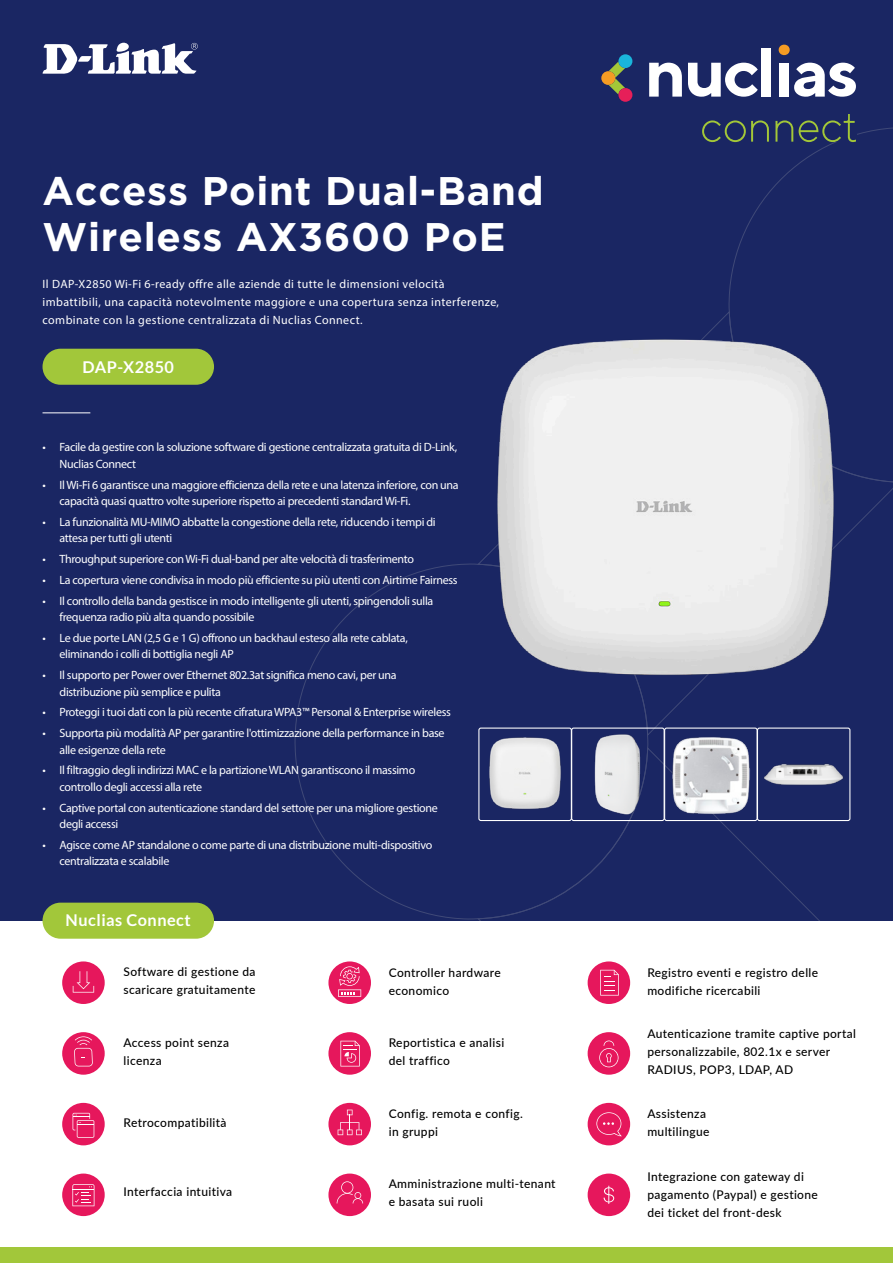
<style>
.page{position:relative;width:893px;height:1263px;background:#fff}
.page>*{position:absolute;margin:0;border:0;box-sizing:border-box;transform-origin:0 0}
.t1{font:700 39.9px/46.5px "Gotham";letter-spacing:.02em;color:#fff}
.t2{font:700 16.35px "Lato";letter-spacing:.03em;color:#fff}
.t3{font:12px/16.5px "Myriad Pro";letter-spacing:-.025em;color:#fff}
.Paragraph_Style_1{font:500 12px/18px "Lato";letter-spacing:.03em;color:#000}
.t4{font:12px/18px "Myriad Pro";letter-spacing:.035em;color:#fff}
</style>
<div class="page">
<div style="left:0;top:1248px;width:893px;height:15px;background:#a2c73a"></div>
<div style="left:0;top:0;width:893px;height:921px;background:#1a2663"></div>
<svg style="left:479px;top:746px;width:372px;height:175px"></svg>
<svg style="left:294px;top:563px;width:354px;height:357px"></svg>
<svg style="left:727px;top:127px;width:166px;height:356px"></svg>
<hr style="left:43px;top:412px;width:47px;height:1px;background:#fff">
<div style="left:43px;top:349px;width:171px;height:36px;background:#a2c73a;border-radius:18px"></div>
<div style="left:62px;top:961px;width:43px;height:43px;background:#e6175c;border-radius:50%"></div>
<svg style="left:73px;top:971px;width:21px;height:21px"></svg>
<div style="left:588px;top:961px;width:42px;height:43px;background:#e6175c;border-radius:50%"></div>
<svg style="left:600px;top:970px;width:19px;height:25px"></svg>
<div style="left:328px;top:961px;width:43px;height:43px;background:#e6175c;border-radius:50%"></div>
<svg style="left:338px;top:966px;width:23px;height:31px"></svg>
<div style="left:62px;top:1032px;width:43px;height:43px;background:#e6175c;border-radius:50%"></div>
<svg style="left:74px;top:1036px;width:19px;height:30px"></svg>
<div style="left:328px;top:1032px;width:43px;height:43px;background:#e6175c;border-radius:50%"></div>
<svg style="left:340px;top:1041px;width:20px;height:25px"></svg>
<div style="left:588px;top:1032px;width:42px;height:43px;background:#e6175c;border-radius:50%"></div>
<svg style="left:599px;top:1040px;width:19px;height:27px"></svg>
<div style="left:62px;top:1103px;width:43px;height:42px;background:#e6175c;border-radius:50%"></div>
<svg style="left:73px;top:1113px;width:21px;height:25px"></svg>
<div style="left:328px;top:1103px;width:43px;height:42px;background:#e6175c;border-radius:50%"></div>
<svg style="left:338px;top:1109px;width:24px;height:26px"></svg>
<div style="left:588px;top:1103px;width:42px;height:42px;background:#e6175c;border-radius:50%"></div>
<svg style="left:596px;top:1112px;width:26px;height:24px"></svg>
<div style="left:62px;top:1173px;width:43px;height:43px;background:#e6175c;border-radius:50%"></div>
<svg style="left:72px;top:1184px;width:22px;height:22px"></svg>
<div style="left:328px;top:1173px;width:43px;height:43px;background:#e6175c;border-radius:50%"></div>
<svg style="left:337px;top:1181px;width:26px;height:22px"></svg>
<div style="left:588px;top:1173px;width:42px;height:43px;background:#e6175c;border-radius:50%"></div>
<svg style="left:604px;top:1186px;width:10px;height:18px"></svg>
<div style="left:601px;top:43px;width:255px;height:99px;background:#1a2663"></div>
<svg style="left:601px;top:54px;width:31px;height:48px"></svg>
<svg style="left:649px;top:63px;width:33px;height:34px"></svg>
<svg style="left:688px;top:63px;width:70px;height:34px"></svg>
<div style="left:762px;top:48px;width:9px;height:49px;background:#fff"></div>
<div style="left:779px;top:63px;width:10px;height:34px;background:#fff"></div>
<svg style="left:794px;top:63px;width:62px;height:34px"></svg>
<svg style="left:702px;top:120px;width:67px;height:22px"></svg>
<svg style="left:775px;top:120px;width:18px;height:22px"></svg>
<svg style="left:799px;top:114px;width:57px;height:28px"></svg>
<svg style="left:778px;top:44px;width:12px;height:12px"></svg>
<svg style="left:42px;top:42px;width:156px;height:32px"></svg>
<img style="left:486px;top:734px;width:78px;height:78px">
<div style="left:478px;top:727px;width:94px;height:94px;border:1px solid #fff;border-radius:2px"></div>
<img style="left:592px;top:733px;width:50px;height:84px">
<div style="left:571px;top:727px;width:94px;height:94px;border:1px solid #fff;border-radius:2px"></div>
<img style="left:671px;top:737px;width:79px;height:77px">
<div style="left:664px;top:727px;width:94px;height:94px;border:1px solid #fff;border-radius:2px"></div>
<img style="left:763px;top:763px;width:81px;height:22px">
<div style="left:757px;top:727px;width:93px;height:94px;border:1px solid #fff;border-radius:2px"></div>
<img style="left:478px;top:320px;width:375px;height:374px">
<div style="left:43px;top:903px;width:171px;height:36px;background:#a2c73a;border-radius:18px"></div>
<p class="t1" style="left:43px;top:166px;width:503px">Access Point Dual-Band<br>Wireless AX3600 PoE</p>
<p class="t4" style="left:43px;top:274px;width:458px">Il DAP-X2850 Wi-Fi 6-ready offre alle aziende di tutte le dimensioni velocità imbattibili, una capacità notevolmente maggiore e una copertura senza interferenze, combinate con la gestione centralizzata di Nuclias Connect.</p>
<p class="t2" style="left:82px;top:357px;width:93px">DAP-X2850</p>
<p class="t3" style="left:60px;top:439px;width:399px;text-indent:-17px">• Facile da gestire con la soluzione software di gestione centralizzata gratuita di D-Link,<br>Nuclias Connect</p>
<p class="t3" style="left:60px;top:476px;width:401px;text-indent:-17px">• Il Wi-Fi 6 garantisce una maggiore efficienza della rete e una latenza inferiore, con una capacità quasi quattro volte superiore rispetto ai precedenti standard Wi-Fi.</p>
<p class="t3" style="left:60px;top:513px;width:378px;text-indent:-17px">• La funzionalità MU-MIMO abbatte la congestione della rete, riducendo i tempi di attesa per tutti gli utenti</p>
<p class="t3" style="left:43px;top:550px;width:373px">• Throughput superiore con Wi-Fi dual-band per alte velocità di trasferimento</p>
<p class="t3" style="left:43px;top:571px;width:417px">• La copertura viene condivisa in modo più efficiente su più utenti con Airtime Fairness</p>
<p class="t3" style="left:60px;top:592px;width:375px;text-indent:-17px">• Il controllo della banda gestisce in modo intelligente gli utenti, spingendoli sulla frequenza radio più alta quando possibile</p>
<p class="t3" style="left:60px;top:629px;width:350px;text-indent:-17px">• Le due porte LAN (2,5 G e 1 G) offrono un backhaul esteso alla rete cablata, eliminando i colli di bottiglia negli AP</p>
<p class="t3" style="left:60px;top:667px;width:339px;text-indent:-17px">• Il supporto per Power over Ethernet 802.3at significa meno cavi, per una distribuzione più semplice e pulita</p>
<p class="t3" style="left:43px;top:704px;width:410px">• Proteggi i tuoi dati con la più recente cifratura WPA3™ Personal &amp; Enterprise wireless</p>
<p class="t3" style="left:60px;top:725px;width:387px;text-indent:-17px">• Supporta più modalità AP per garantire l'ottimizzazione della performance in base alle esigenze della rete</p>
<p class="t3" style="left:60px;top:762px;width:357px;text-indent:-17px">• Il filtraggio degli indirizzi MAC e la partizione WLAN garantiscono il massimo controllo degli accessi alla rete</p>
<p class="t3" style="left:60px;top:799px;width:380px;text-indent:-17px">• Captive portal con autenticazione standard del settore per una migliore gestione degli accessi</p>
<p class="t3" style="left:60px;top:836px;width:374px;text-indent:-17px">• Agisce come AP standalone o come parte di una distribuzione multi-dispositivo centralizzata e scalabile</p>
<p class="t2" style="left:66px;top:911px;width:127px">Nuclias Connect</p>
<p class="Paragraph_Style_1" style="left:124px;top:962px;width:133px">Software di gestione da scaricare gratuitamente</p>
<p class="Paragraph_Style_1" style="left:389px;top:963px;width:113px">Controller hardware economico</p>
<p class="Paragraph_Style_1" style="left:647px;top:963px;width:172px">Registro eventi e registro delle modifiche ricercabili</p>
<p class="Paragraph_Style_1" style="left:124px;top:1033px;width:107px">Access point senza licenza</p>
<p class="Paragraph_Style_1" style="left:389px;top:1033px;width:117px">Reportistica e analisi del traffico</p>
<p class="Paragraph_Style_1" style="left:647px;top:1024px;width:210px">Autenticazione tramite captive portal personalizzabile, 802.1x e server<br>RADIUS, POP3, LDAP, AD</p>
<p class="Paragraph_Style_1" style="left:124px;top:1113px;width:105px">Retrocompatibilità</p>
<p class="Paragraph_Style_1" style="left:647px;top:1104px;width:64px">Assistenza multilingue</p>
<p class="Paragraph_Style_1" style="left:389px;top:1104px;width:136px">Config. remota e config. in gruppi</p>
<p class="Paragraph_Style_1" style="left:124px;top:1182px;width:110px">Interfaccia intuitiva</p>
<p class="Paragraph_Style_1" style="left:389px;top:1174px;width:168px">Amministrazione multi-tenant e basata sui ruoli</p>
<p class="Paragraph_Style_1" style="left:647px;top:1167px;width:172px">Integrazione con gateway di pagamento (Paypal) e gestione dei ticket del front-desk</p>
</div>
